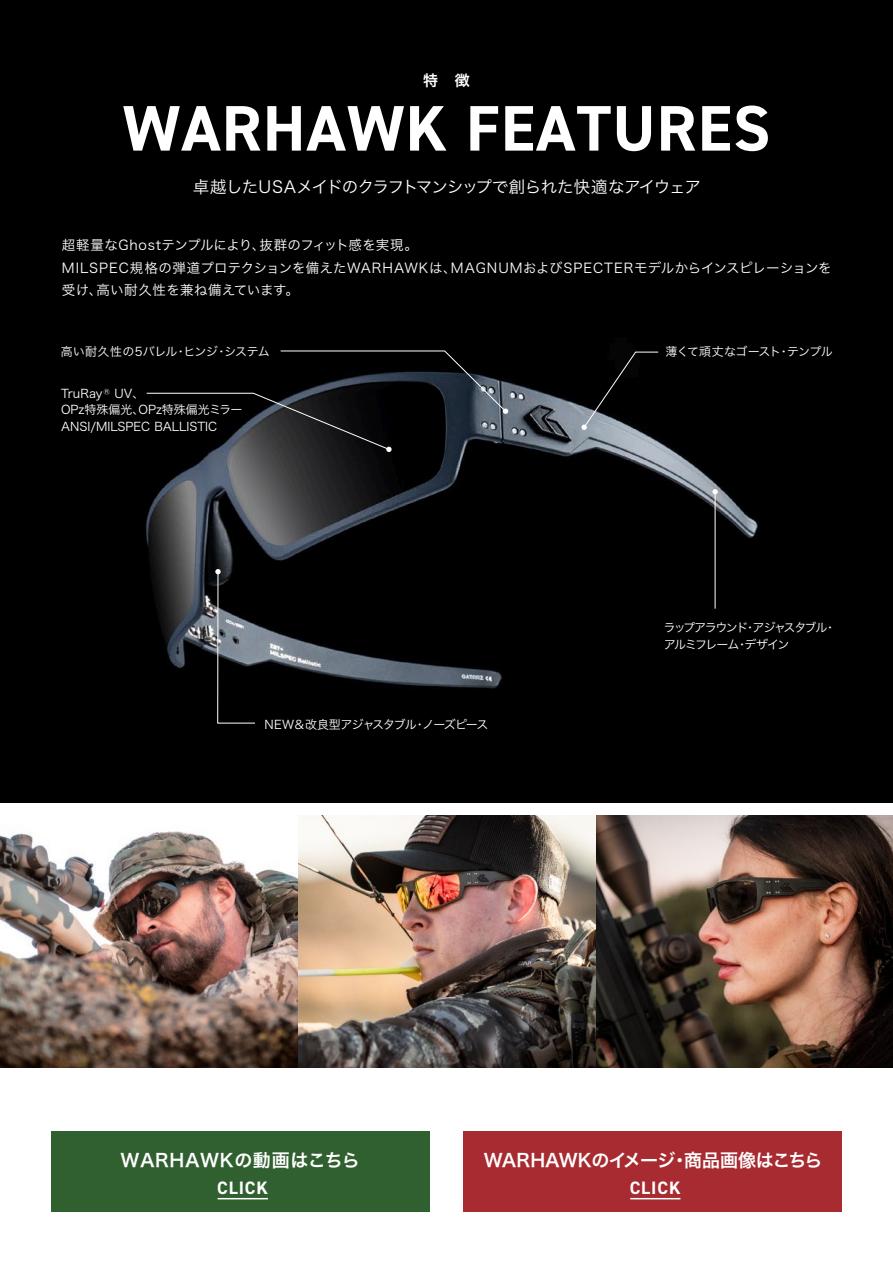
<style>
.page{position:relative;width:893px;height:1263px;background:#fff}
.page>*{position:absolute;margin:0;border:0;box-sizing:border-box;transform-origin:0 0}
.t1{font:700 64.5px "DIN2014";letter-spacing:.02em;color:#fff}
.t2{font:18px "Hira Kaku Pro N W6";letter-spacing:-.025em;color:#fff}
.t3{font:18px "Hira Kaku Pro N W6";letter-spacing:.03em;color:#fff}
.t4{font:700 18px "DIN2014";letter-spacing:.05em;color:#fff}
.t5{font:16.5px "Hira Kaku Pro N W3";letter-spacing:-.045em;color:#fff}
.t6{font:15px "Hira Kaku Pro N W6";color:#fff}
.t7{font:13.5px/22.5px "Hira Kaku Pro N W3";letter-spacing:.02em;color:#fff}
.t8{font:12px/16.5px "Hira Kaku Pro N W3";color:#fff}
.t9{font:12px/16.5px "Hira Kaku Pro N W3";letter-spacing:-.11em;color:#fff}
.t10{font:12px "Hira Kaku Pro N W3";letter-spacing:-.075em;color:#fff}
.t11{font:12px "Hira Kaku Pro N W3";letter-spacing:-.01em;color:#fff}
.t12{font:12px "Hira Kaku Pro N W3";letter-spacing:-.035em;color:#fff}
.t13{font:6px "Hira Kaku Pro N W3";color:#fff}
</style>
<div class="page">
<div style="left:0;top:0;width:893px;height:802px;background:#000"></div>
<img style="left:0;top:815px;width:893px;height:252px">
<div style="left:51px;top:1131px;width:378px;height:81px;background:#316030"></div>
<hr style="left:218px;top:1198px;width:50px;height:1px;background:#fff">
<div style="left:463px;top:1131px;width:379px;height:81px;background:#a72b30"></div>
<hr style="left:630px;top:1198px;width:50px;height:1px;background:#fff">
<svg style="left:581px;top:351px;width:78px;height:79px;background:#17181a"></svg>
<svg style="left:146px;top:350px;width:362px;height:102px;background:#131518"></svg>
<svg style="left:215px;top:569px;width:41px;height:155px;background:#2e3134"></svg>
<svg style="left:712px;top:489px;width:6px;height:5px"></svg>
<hr style="left:715px;top:494px;width:1px;height:115px;background:#fff">
<p class="t6" style="left:423px;top:67px;width:48px">特　徴</p>
<h1 class="t1" style="left:123px;top:85px;width:649px">WARHAWK FEATURES</h1>
<p class="t5" style="left:193px;top:172px;width:510px">卓越したUSAメイドのクラフトマンシップで創られた快適なアイウェア</p>
<p class="t7" style="left:62px;top:233px;width:771px">超軽量なGhostテンプルにより、抜群のフィット感を実現。<br>MILSPEC規格の弾道プロテクションを備えたWARHAWKは、MAGNUMおよびSPECTERモデルからインスピレーションを受け、高い耐久性を兼ね備えています。</p>
<p class="t11" style="left:61px;top:341px;width:211px">高い耐久性の5バレル・ヒンジ・システム</p>
<p class="t8" style="left:61px;top:384px;width:183px">TruRay UV、<br>OPz特殊偏光、OPz特殊偏光ミラー<br>ANSI/MILSPEC BALLISTIC</p>
<p class="t13" style="left:104px;top:386px;width:7px">Ⓡ</p>
<p class="t10" style="left:265px;top:714px;width:225px">NEW＆改良型アジャスタブル・ノーズピース</p>
<p class="t12" style="left:665px;top:340px;width:169px">薄くて頑丈なゴースト・テンプル</p>
<p class="t9" style="left:664px;top:618px;width:174px">ラップアラウンド・アジャスタブル・アルミフレーム・デザイン</p>
<h2 class="t3" style="left:120px;top:1144px;width:241px">WARHAWKの動画はこちら</h2>
<h2 class="t4" style="left:217px;top:1176px;width:52px">CLICK</h2>
<h2 class="t2" style="left:484px;top:1144px;width:340px">WARHAWKのイメージ・商品画像はこちら</h2>
<h2 class="t4" style="left:630px;top:1176px;width:52px">CLICK</h2>
</div>
